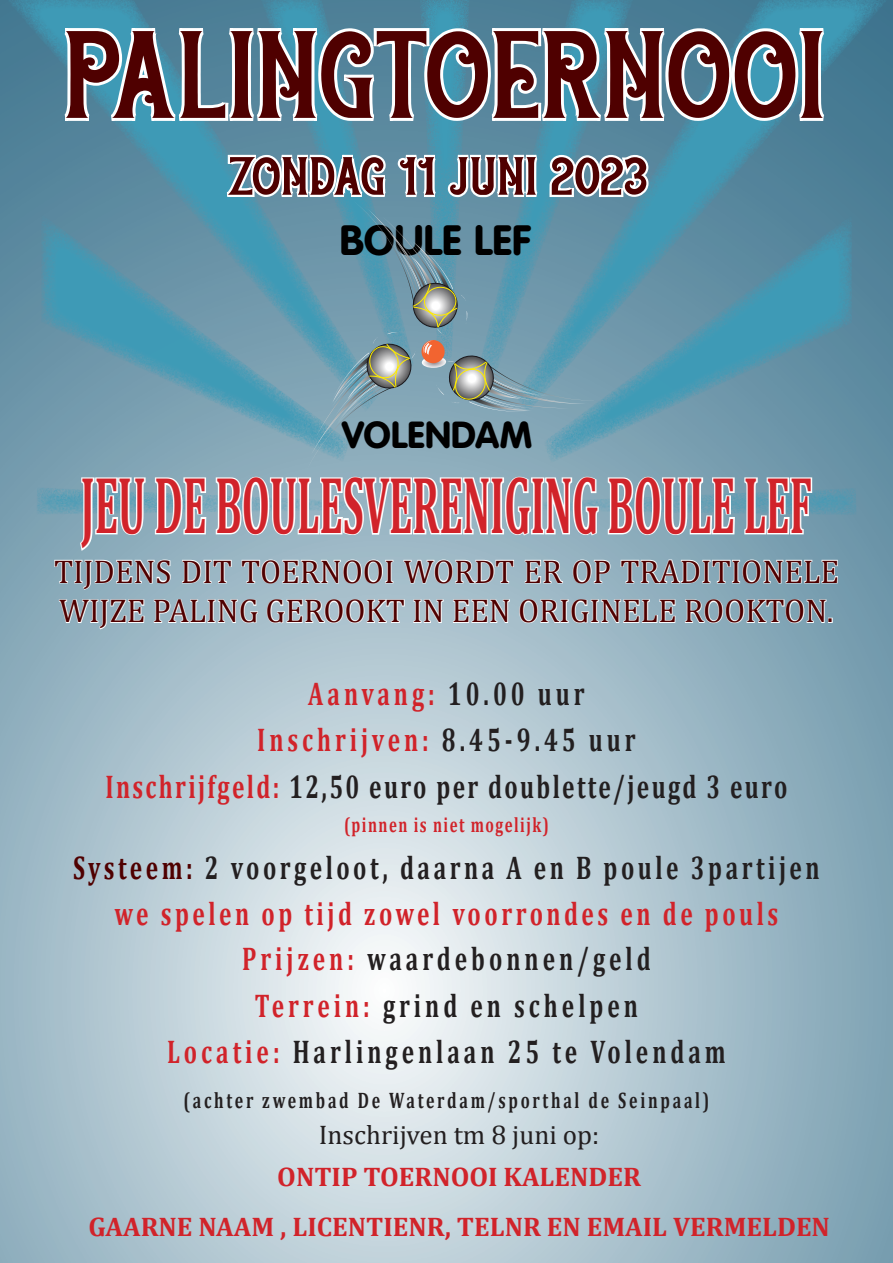
<style>
.page{position:relative;width:893px;height:1263px;background:#fff}
.page>*{position:absolute;margin:0;border:0;box-sizing:border-box;transform-origin:0 0}
.t1{font:700 124.5px "Rocket Vintage";color:#4f0000}
.t2{font:700 81px "Cambria";color:#d1232a;scale:.5 1}
.t3{font:700 54px "Rocket Vintage";color:#4f0000}
.t4{font:700 41.25px "Volkswagen";color:#000}
.t5{font:700 36.75px "Volkswagen";color:#000}
.t6{font:700 33px "Cambria";letter-spacing:.17em;color:#231f20;scale:.71 1}
.t7{font:33px/39.6px "Cambria Math";color:#4f0000}
.t8{font:700 33px "Cambria";letter-spacing:.1em;color:#231f20;scale:.71 1}
.t9{font:700 33px "Cambria";letter-spacing:.15em;color:#231f20;scale:.71 1}
.t10{font:700 33px "Cambria";letter-spacing:.17em;color:#d1232a;scale:.71 1}
.t11{font:700 33px "Cambria";letter-spacing:.15em;color:#d1232a;scale:.71 1}
.t12{font:700 27px "Cambria";color:#d1232a}
.t13{font:27px "Cambria";color:#231f20}
.t14{font:700 22.5px "Cambria";letter-spacing:.17em;color:#231f20;scale:.71 1}
.t15{font:700 21px "Cambria";letter-spacing:.1em;color:#d1232a;scale:.71 1}
.s1{color:#231f20}
.s2{color:#d1232a}
.s3{color:#4f0000}
</style>
<div class="page">
<img style="left:0;top:412px;width:893px;height:851px">
<svg style="left:857px;top:0;width:36px;height:413px;background:#4d7f97"></svg>
<svg style="left:0;top:0;width:36px;height:412px;background:#56869d"></svg>
<div style="left:421px;top:591px;width:73px;height:71px;background:#aec4cf"></div>
<div style="left:662px;top:591px;width:67px;height:71px;background:#90afbe"></div>
<div style="left:729px;top:591px;width:72px;height:71px;background:#85a7b7"></div>
<svg style="left:36px;top:0;width:821px;height:591px;background:#7aa6b8"></svg>
<svg style="left:58px;top:598px;width:87px;height:32px"></svg>
<svg style="left:153px;top:598px;width:106px;height:26px"></svg>
<svg style="left:266px;top:598px;width:139px;height:26px"></svg>
<svg style="left:413px;top:598px;width:31px;height:26px"></svg>
<svg style="left:452px;top:598px;width:59px;height:26px"></svg>
<svg style="left:518px;top:598px;width:158px;height:26px"></svg>
<svg style="left:684px;top:598px;width:149px;height:26px"></svg>
<p class="t1" style="left:65px;top:21px;width:764px">PALINGTOERNOOI</p>
<p class="t3" style="left:227px;top:152px;width:422px">ZONDAG 11 JUNI 2023</p>
<p class="t4" style="left:340px;top:215px;width:193px">BOULE LEF</p>
<p class="t5" style="left:342px;top:412px;width:192px">VOLENDAM</p>
<p class="t2" style="left:81px;top:448px;width:1463px">JEU DE BOULESVERENIGING BOULE LEF</p>
<p class="t7" style="left:54px;top:551px;width:786px">TIJDENS DIT TOERNOOI WORDT ER OP TRADITIONELE<br>WIJZE PALING GEROOKT IN EEN ORIGINELE ROOKTON.</p>
<p class="t10" style="left:308px;top:670px;width:391px">Aanvang: <span class="s1">10.00 uur</span></p>
<p class="t10" style="left:257px;top:717px;width:535px">Inschrijven: <span class="s1">8.45-9.45 uur</span></p>
<p class="t8" style="left:106px;top:763px;width:962px"><span class="s2">Inschrijfgeld:</span> 12,50 euro per doublette/jeugd 3 euro</p>
<p class="t15" style="left:344px;top:810px;width:290px">(pinnen is niet mogelijk)</p>
<p class="t9" style="left:73px;top:844px;width:1053px"><span class="s3">Systeem:</span> 2 voorgeloot, daarna A en B poule 3partijen</p>
<p class="t11" style="left:115px;top:891px;width:936px">we spelen op tijd zowel voorrondes en de pouls</p>
<p class="t6" style="left:242px;top:936px;width:577px"><span class="s2">Prijzen:</span> waardebonnen/geld</p>
<p class="t6" style="left:255px;top:982px;width:541px"><span class="s2">Terrein:</span> grind en schelpen</p>
<p class="t6" style="left:167px;top:1029px;width:788px"><span class="s2">Locatie:</span> Harlingenlaan 25 te Volendam</p>
<p class="t14" style="left:183px;top:1085px;width:742px">(achter zwembad De Waterdam/sporthal de Seinpaal)</p>
<p class="t13" style="left:319px;top:1119px;width:282px">Inschrijven tm 8 juni op:</p>
<p class="t12" style="left:277px;top:1158px;width:365px">ONTIP TOERNOOI KALENDER</p>
<p class="t12" style="left:88px;top:1208px;width:743px">GAARNE NAAM , LICENTIENR, TELNR EN EMAIL VERMELDEN</p>
</div>
